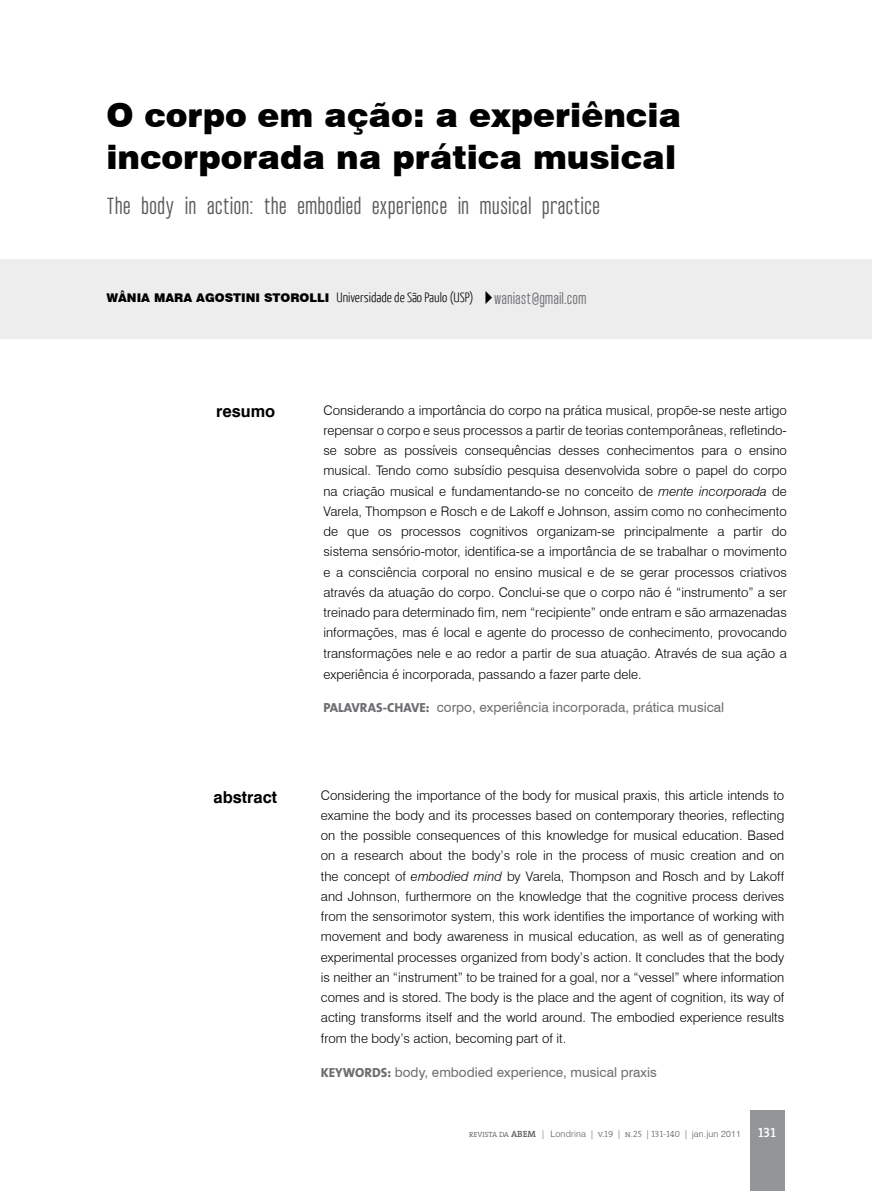
<style>
.page{position:relative;width:872px;height:1191px;background:#fff}
.page>*{position:absolute;margin:0;border:0;box-sizing:border-box;transform-origin:0 0}
.t1{font:900 33px/42px "Swiss 721 BT";color:#000}
.t2{font:19.5px "Wearetrippin Short";color:#58595b}
.t3{font:700 16.5px "Swiss 721 BT";color:#000}
.t4{font:13.5px "Swiss 721 BT";color:#6d6e71}
.t5{font:300 13.5px "Yanone Kaffeesatz";color:#000}
.t6{font:13.5px "Wearetrippin Short";color:#6d6e71}
.t7{font:13.5px "The Serif Semi Bold Caps";color:#fff}
.t8{font:300 13.2px/20.2px "Swiss 721 BT";color:#000;text-align:justify}
.t9{font:300 9px "Swiss 721 BT";letter-spacing:.02em;color:#58595b}
.s1{font-family:"Swiss 721 BT";font-weight:900;font-size:12px}
.s2{font-style:italic}
.s3{font-family:"The Mix";font-weight:800;font-size:13.2px}
.s4{font-family:"The Serif";font-size:7.5px}
.s5{font-family:"The Serif";font-weight:600}
.s6{font-family:"The Serif Light Caps";font-weight:400}
</style>
<div class="page">
<div style="left:749px;top:1110px;width:35px;height:81px;background:#939598"></div>
<div style="left:0;top:259px;width:872px;height:79px;background:#ededee"></div>
<h1 class="t1" style="left:106px;top:94px;width:576px">O corpo em ação: a experiência incorporada na prática musical</h1>
<h2 class="t2" style="left:106px;top:192px;width:495px">The body in action: the embodied experience in musical practice</h2>
<p class="t5" style="left:106px;top:289px;width:368px"><span class="s1">Wânia Mara Agostini Storolli</span> Universidade de São Paulo (USP)</p>
<p class="t6" style="left:494px;top:289px;width:94px">waniast@gmail.com</p>
<p class="t3" style="left:216px;top:401px;width:61px">resumo</p>
<p class="t3" style="left:213px;top:787px;width:65px">abstract</p>
<p class="t8" style="left:323px;top:399px;width:465px">Considerando a importância do corpo na prática musical, propõe-se neste artigo repensar o corpo e seus processos a partir de teorias contemporâneas, refletindo&shy;se sobre as possíveis consequências desses conhecimentos para o ensino musical. Tendo como subsídio pesquisa desenvolvida sobre o papel do corpo na criação musical e fundamentando-se no conceito de <span class="s2">mente incorporada</span> de Varela, Thompson e Rosch e de Lakoff e Johnson, assim como no conhecimento de que os processos cognitivos organizam-se principalmente a partir do sistema sensório-motor, identifica-se a importância de se trabalhar o movimento e a consciência corporal no ensino musical e de se gerar processos criativos através da atuação do corpo. Conclui-se que o corpo não é “instrumento” a ser treinado para determinado fim, nem “recipiente” onde entram e são armazenadas informações, mas é local e agente do processo de conhecimento, provocando transformações nele e ao redor a partir de sua atuação. Através de sua ação a experiência é incorporada, passando a fazer parte dele.</p>
<p class="t4" style="left:323px;top:699px;width:402px"><span class="s3">PALAVRAS-CHAVE:</span> corpo, experiência incorporada, prática musical</p>
<p class="t8" style="left:321px;top:784px;width:465px">Considering the importance of the body for musical praxis, this article intends to examine the body and its processes based on contemporary theories, reflecting on the possible consequences of this knowledge for musical education. Based on a research about the body’s role in the process of music creation and on the concept of <span class="s2">embodied mind</span> by Varela, Thompson and Rosch and by Lakoff and Johnson, furthermore on the knowledge that the cognitive process derives from the sensorimotor system, this work identifies the importance of working with movement and body awareness in musical education, as well as of generating experimental processes organized from body’s action. It concludes that the body is neither an “instrument” to be trained for a goal, nor a “vessel” where information comes and is stored. The body is the place and the agent of cognition, its way of acting transforms itself and the world around. The embodied experience results from the body’s action, becoming part of it.</p>
<p class="t4" style="left:321px;top:1064px;width:337px"><span class="s3">KEYWORDS:</span> body, embodied experience, musical praxis</p>
<p class="t9" style="left:469px;top:1128px;width:273px"><span class="s4">REVISTA DA</span> <span class="s5">ABEM</span> | Londrina <span class="s6">| v.19 | n.25 | 131-140 |</span> jan.jun 2011</p>
<p class="t7" style="left:758px;top:1121px;width:19px">131</p>
</div>
